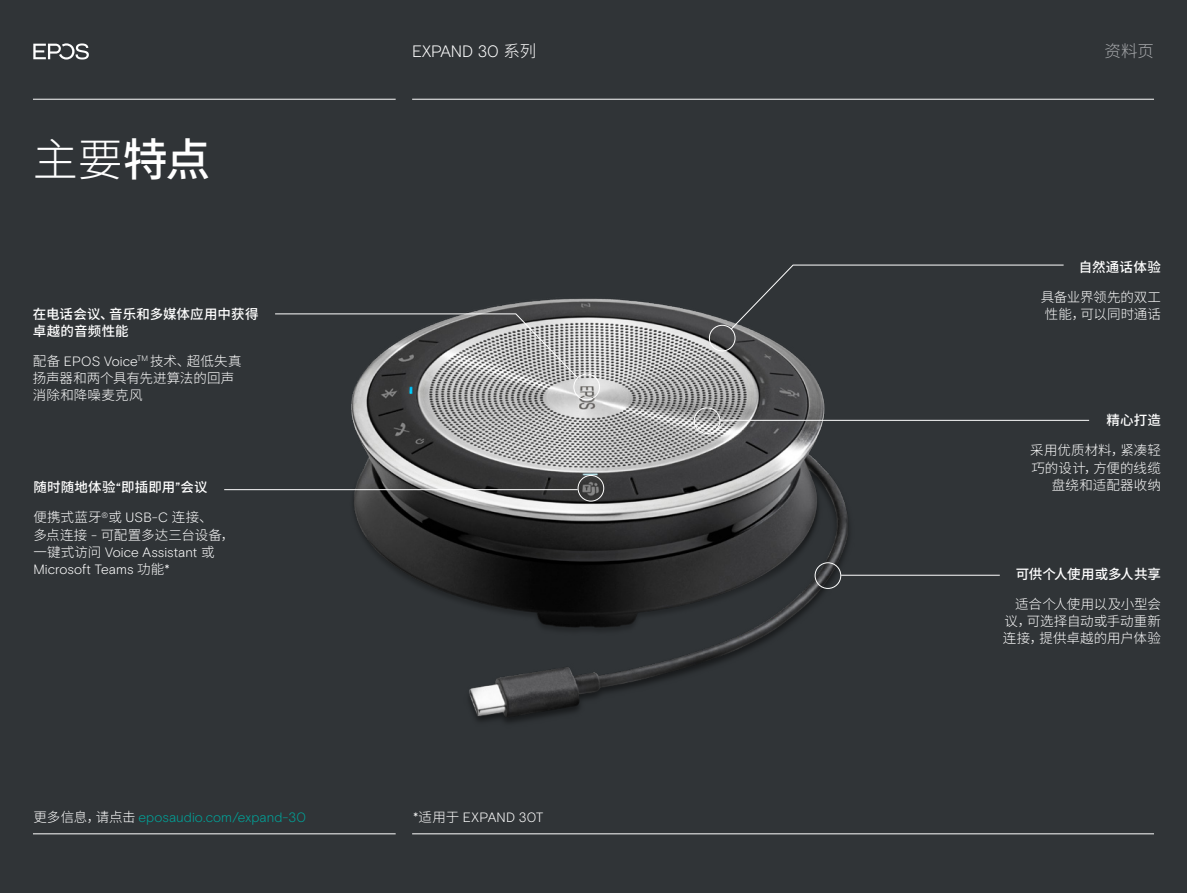
<style>
.page{position:relative;width:1187px;height:893px;background:#fff}
.page>*{position:absolute;margin:0;border:0;box-sizing:border-box;transform-origin:0 0}
.t1{font:300 45px "Noto Sans CJ Ksc";color:#fff}
.t2{font:300 16.5px "EPOS Basis";letter-spacing:-.005em;color:#fff}
.t3{font:300 16.5px "Noto Sans CJ Ksc";color:#a7a9ac}
.EPOS_bodytext{font:300 13.5px/17.2px "Noto Sans CJ Ksc";letter-spacing:.005em;color:#fff}
.EPOS_bodytext-2{font:300 13.5px/17.2px "EPOS Basis";letter-spacing:.005em;color:#fff}
.EPOS_bodytext-3{font:500 13.5px "Noto Sans CJ Ksc";letter-spacing:.01em;color:#fff}
.EPOS_bodytext-4{font:300 13.5px "EPOS Basis";letter-spacing:.005em;color:#00a399}
.EPOS_bodytext-5{font:300 13.5px "Noto Sans CJ Ksc";letter-spacing:-.02em;color:#fff}
.s1{font-weight:500}
.s2{font-family:"Noto Sans CJ Ksc"}
.s3{font-family:"EPOS Basis"}
.s4{font-family:"Noto Sans CJ Ksc";color:#fff}
</style>
<div class="page">
<div style="left:0;top:0;width:1186px;height:893px;background:#303437"></div>
<img style="left:271px;top:298px;width:641px;height:425px">
<hr style="left:33px;top:99px;width:362px;height:1px;background:#fff">
<hr style="left:33px;top:834px;width:362px;height:1px;background:#fff">
<hr style="left:412px;top:99px;width:741px;height:1px;background:#fff">
<hr style="left:412px;top:834px;width:741px;height:1px;background:#fff">
<svg style="left:33px;top:43px;width:56px;height:17px"></svg>
<div style="left:573px;top:374px;width:27px;height:26px;border:1px solid #fff;border-radius:50%"></div>
<div style="left:577px;top:475px;width:27px;height:26px;border:1px solid #fff;border-radius:50%"></div>
<hr style="left:224px;top:489px;width:353px;height:1px;background:#fff">
<div style="left:694px;top:407px;width:26px;height:27px;border:1px solid #fff;border-radius:50%"></div>
<div style="left:814px;top:562px;width:27px;height:27px;border:1px solid #fff;border-radius:50%"></div>
<svg style="left:274px;top:313px;width:304px;height:66px"></svg>
<div style="left:709px;top:325px;width:26px;height:26px;border:1px solid #fff;border-radius:50%"></div>
<svg style="left:730px;top:264px;width:334px;height:66px"></svg>
<hr style="left:720px;top:420px;width:369px;height:1px;background:#fff">
<hr style="left:841px;top:575px;width:158px;height:1px;background:#fff">
<p class="t1" style="left:33px;top:134px;width:179px">主要<span class="s1">特点</span></p>
<p class="t2" style="left:412px;top:41px;width:126px">EXPAND 30 <span class="s2">系列</span></p>
<p class="t3" style="left:1104px;top:41px;width:51px">资料页</p>
<p class="EPOS_bodytext-3" style="left:1078px;top:259px;width:84px">自然通话体验</p>
<p class="EPOS_bodytext-5" style="left:1040px;top:289px;width:122px">具备业界领先的双工</p>
<p class="EPOS_bodytext-3" style="left:33px;top:306px;width:227px">在电话会议、音乐和多媒体应用中获得</p>
<p class="EPOS_bodytext" style="left:1044px;top:306px;width:118px">性能，可以同时通话</p>
<p class="EPOS_bodytext-3" style="left:33px;top:323px;width:97px">卓越的音频性能</p>
<p class="EPOS_bodytext" style="left:33px;top:353px;width:210px">配备 <span class="s3">EPOS Voice</span><sup>TM</sup> 技术、超低失真扬声器和两个具有先进算法的回声消除和降噪麦克风</p>
<p class="EPOS_bodytext-3" style="left:33px;top:480px;width:176px">随时随地体验<span class="s3">“</span>即插即用<span class="s3">”</span>会议</p>
<p class="EPOS_bodytext-2" style="left:33px;top:509px;width:203px"><span class="s2">便携式蓝牙</span><sup>®</sup><span class="s2">或</span> USB-C <span class="s2">连接、<br>多点连接</span> - <span class="s2">可配置多达三台设备，一键式访问</span> Voice Assistant <span class="s2">或<br></span>Microsoft Teams <span class="s2">功能</span>*</p>
<p class="EPOS_bodytext-4" style="left:33px;top:809px;width:274px"><span class="s4">更多信息，请点击</span> eposaudio.com/expand-30</p>
<p class="EPOS_bodytext-2" style="left:413px;top:808px;width:132px">*<span class="s2">适用于</span> EXPAND 30T</p>
<p class="EPOS_bodytext-3" style="left:1106px;top:413px;width:56px">精心打造</p>
<p class="EPOS_bodytext" style="left:1030px;top:442px;width:132px;text-align:right">采用优质材料，紧凑轻巧的设计，方便的线缆盘绕和适配器收纳</p>
<p class="EPOS_bodytext-3" style="left:1015px;top:566px;width:147px">可供个人使用或多人共享</p>
<p class="EPOS_bodytext" style="left:1002px;top:595px;width:160px;text-align:justify;text-indent:12px">适合个人使用以及小型会议，可选择自动或手动重新连接，提供卓越的用户体验</p>
</div>
